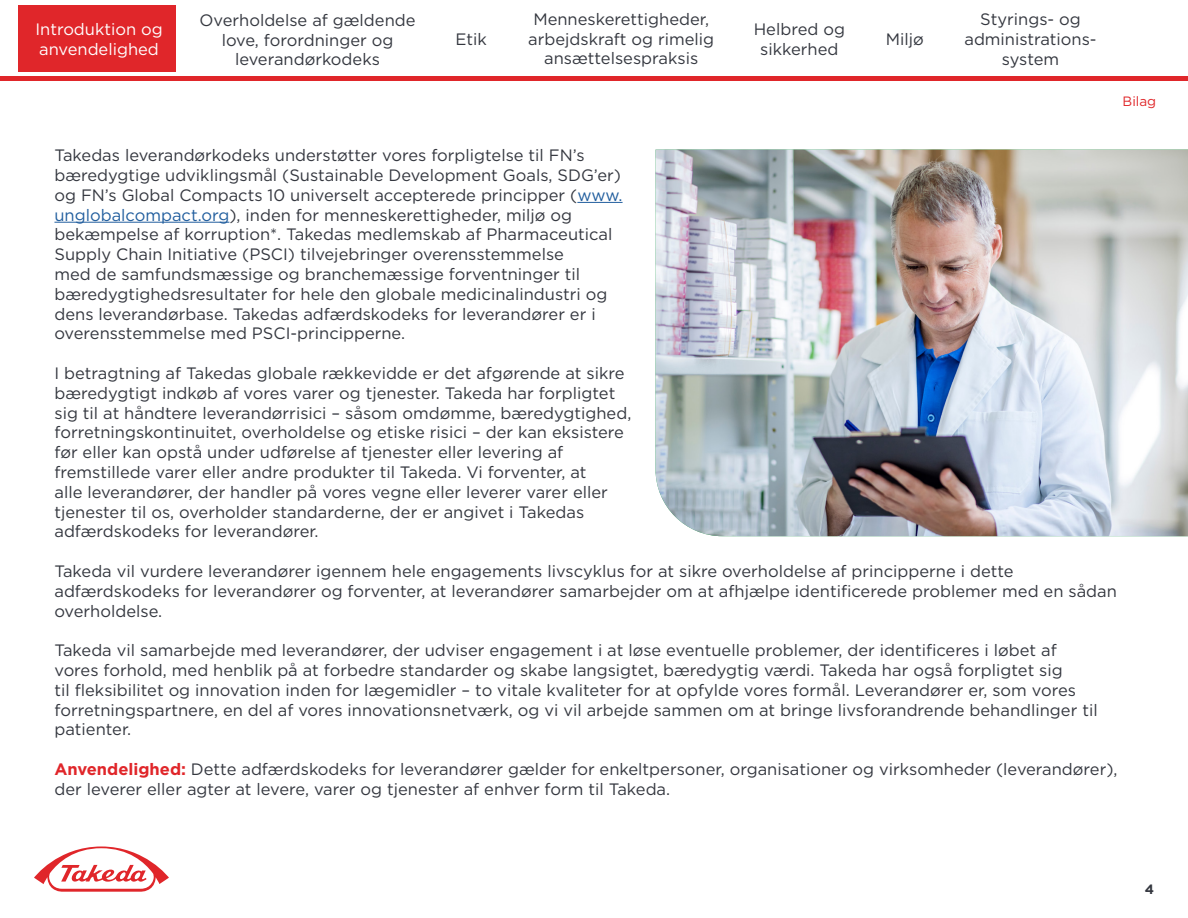
<style>
.page{position:relative;width:1188px;height:918px;background:#fff}
.page>*{position:absolute;margin:0;border:0;box-sizing:border-box;transform-origin:0 0}
.t1{font:16.5px/19.8px "Gotham";color:#34373f}
.t2{font:16.5px/19.8px "Gotham";color:#fff}
.t3{font:13.5px "Gotham";color:#e02629}
.t4{font:700 13.5px "Gotham";color:#34373f}
.s1{color:#215e9e}
.s2{font-weight:700;color:#e0262a}
</style>
<div class="page">
<svg style="left:34px;top:846px;width:135px;height:46px"></svg>
<hr style="left:0;top:77px;width:1188px;height:4px;background:#e0262a">
<div style="left:18px;top:5px;width:158px;height:67px;background:#e0262a"></div>
<hr style="left:577px;top:202px;width:46px;height:1px;background:#215e9e">
<hr style="left:54px;top:222px;width:175px;height:1px;background:#215e9e">
<img style="left:656px;top:150px;width:532px;height:386px">
<p class="t2" style="left:35px;top:19px;width:129px">Introduktion og anvendelighed</p>
<p class="t1" style="left:200px;top:10px;width:218px;text-align:center">Overholdelse af gældende love, forordninger og leverandørkodeks</p>
<p class="t1" style="left:455px;top:29px;width:33px">Etik</p>
<p class="t1" style="left:528px;top:9px;width:188px;text-align:center">Menneskerettigheder, arbejdskraft og rimelig ansættelsespraksis</p>
<p class="t1" style="left:754px;top:19px;width:93px;text-align:center">Helbred og sikkerhed</p>
<p class="t1" style="left:886px;top:29px;width:39px">Miljø</p>
<p class="t1" style="left:964px;top:9px;width:134px;text-align:center">Styrings- og administrations&shy;system</p>
<p class="t3" style="left:1123px;top:92px;width:35px">Bilag</p>
<p class="t1" style="left:54px;top:145px;width:570px">Takedas leverandørkodeks understøtter vores forpligtelse til FN’s bæredygtige udviklingsmål (Sustainable Development Goals, SDG’er) og FN’s Global Compacts 10 universelt accepterede principper (<span class="s1">www. unglobalcompact.org</span>), inden for menneskerettigheder, miljø og bekæmpelse af korruption*. Takedas medlemskab af Pharmaceutical Supply Chain Initiative (PSCI) tilvejebringer overensstemmelse<br>med de samfundsmæssige og branchemæssige forventninger til bæredygtighedsresultater for hele den globale medicinalindustri og dens leverandørbase. Takedas adfærdskodeks for leverandører er i overensstemmelse med PSCI-principperne.</p>
<p class="t1" style="left:54px;top:363px;width:578px">I betragtning af Takedas globale rækkevidde er det afgørende at sikre bæredygtigt indkøb af vores varer og tjenester. Takeda har forpligtet sig til at håndtere leverandørrisici – såsom omdømme, bæredygtighed, forretningskontinuitet, overholdelse og etiske risici – der kan eksistere før eller kan opstå under udførelse af tjenester eller levering af fremstillede varer eller andre produkter til Takeda. Vi forventer, at<br>alle leverandører, der handler på vores vegne eller leverer varer eller tjenester til os, overholder standarderne, der er angivet i Takedas adfærdskodeks for leverandører.</p>
<p class="t1" style="left:54px;top:561px;width:1064px">Takeda vil vurdere leverandører igennem hele engagements livscyklus for at sikre overholdelse af principperne i dette adfærdskodeks for leverandører og forventer, at leverandører samarbejder om at afhjælpe identificerede problemer med en sådan overholdelse.</p>
<p class="t1" style="left:54px;top:640px;width:1045px">Takeda vil samarbejde med leverandører, der udviser engagement i at løse eventuelle problemer, der identificeres i løbet af vores forhold, med henblik på at forbedre standarder og skabe langsigtet, bæredygtig værdi. Takeda har også forpligtet sig<br>til fleksibilitet og innovation inden for lægemidler – to vitale kvaliteter for at opfylde vores formål. Leverandører er, som vores forretningspartnere, en del af vores innovationsnetværk, og vi vil arbejde sammen om at bringe livsforandrende behandlinger til patienter.</p>
<p class="t1" style="left:54px;top:759px;width:1065px"><span class="s2">Anvendelighed:</span> Dette adfærdskodeks for leverandører gælder for enkeltpersoner, organisationer og virksomheder (leverandører), der leverer eller agter at levere, varer og tjenester af enhver form til Takeda.</p>
<p class="t4" style="left:1145px;top:880px;width:11px">4</p>
</div>
